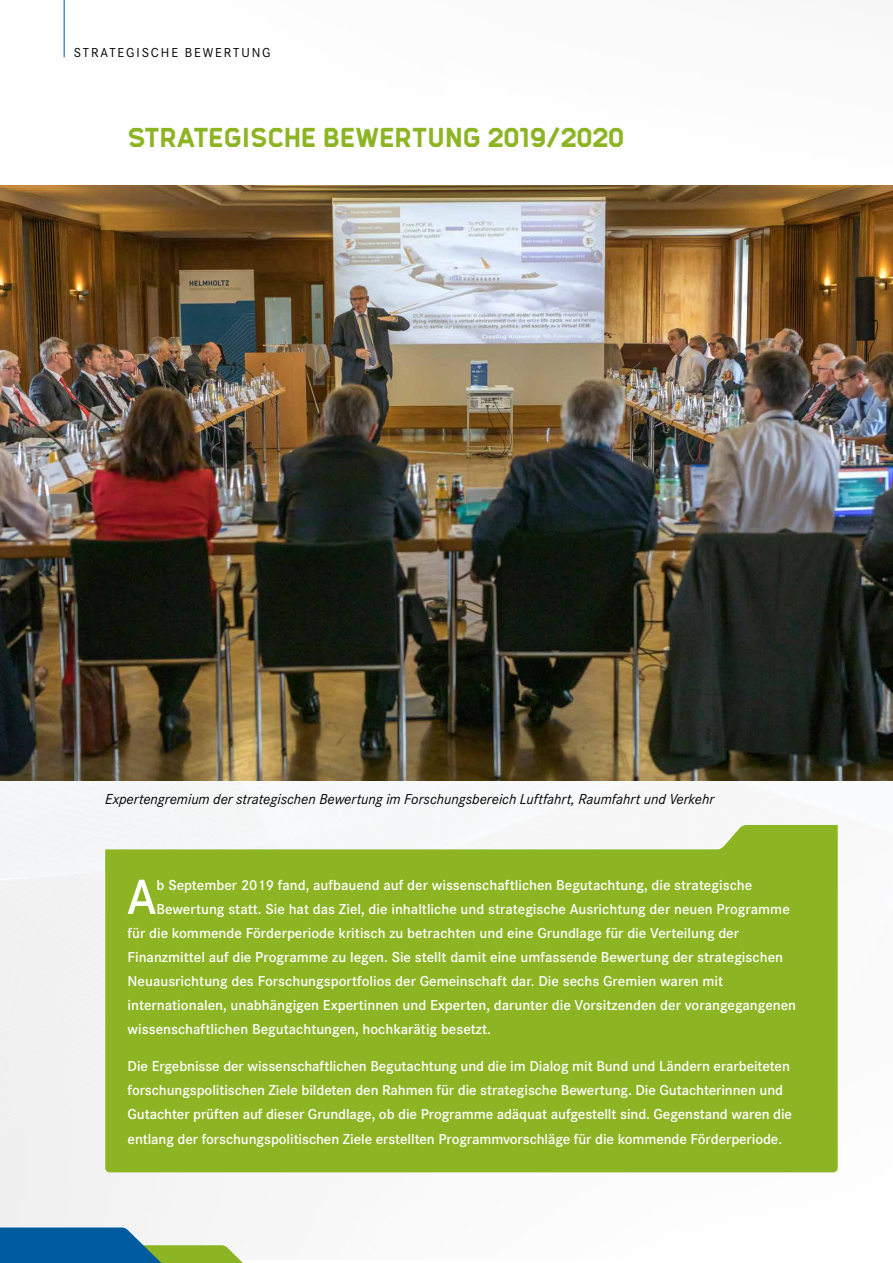
<style>
.page{position:relative;width:893px;height:1263px;background:#fff}
.page>*{position:absolute;margin:0;border:0;box-sizing:border-box;transform-origin:0 0}
.t1{font:600 51px "Corporate S";color:#fff}
.t2{font:700 27px "Hermann";color:#8cb423}
.t3{font:600 15px/24px "Corporate S";color:#fff}
.t4{font:italic 15px "Corporate S";color:#000}
.t5{font:13.5px "Corporate S";letter-spacing:.14em;color:#000}
</style>
<div class="page">
<div style="left:0;top:780px;width:421px;height:447px;background:#f3f3f3"></div>
<svg style="left:0;top:1227px;width:243px;height:36px"></svg>
<hr style="left:64px;top:0;width:1px;height:57px;background:#005aa0">
<div style="left:105px;top:825px;width:733px;height:347px;background:#8cb423"></div>
<img style="left:0;top:185px;width:893px;height:595px">
<p class="t5" style="left:74px;top:44px;width:198px">STRATEGISCHE BEWERTUNG</p>
<h2 class="t2" style="left:128px;top:122px;width:498px">STRATEGISCHE BEWERTUNG 2019/2020</h2>
<p class="t4" style="left:105px;top:790px;width:610px">Expertengremium der strategischen Bewertung im Forschungsbereich Luftfahrt, Raumfahrt und Verkehr</p>
<h1 class="t1" style="left:127px;top:862px;width:31px">A</h1>
<p class="t3" style="left:157px;top:872px;width:597px">b September 2019 fand, aufbauend auf der wissenschaftlichen Begutachtung, die strategische</p>
<p class="t3" style="left:157px;top:896px;width:635px">Bewertung statt. Sie hat das Ziel, die inhaltliche und strategische Ausrichtung der neuen Programme</p>
<p class="t3" style="left:128px;top:920px;width:613px">für die kommende Förderperiode kritisch zu betrachten und eine Grundlage für die Verteilung der</p>
<p class="t3" style="left:128px;top:944px;width:657px">Finanzmittel auf die Programme zu legen. Sie stellt damit eine umfassende Bewertung der strategischen</p>
<p class="t3" style="left:128px;top:968px;width:597px">Neuausrichtung des Forschungsportfolios der Gemeinschaft dar. Die sechs Gremien waren mit</p>
<p class="t3" style="left:128px;top:992px;width:670px">internationalen, unabhängigen Expertinnen und Experten, darunter die Vorsitzenden der vorangegangenen</p>
<p class="t3" style="left:128px;top:1016px;width:365px">wissenschaftlichen Begutachtungen, hochkarätig besetzt.</p>
<p class="t3" style="left:128px;top:1053px;width:666px">Die Ergebnisse der wissenschaftlichen Begutachtung und die im Dialog mit Bund und Ländern erarbeiteten forschungspolitischen Ziele bildeten den Rahmen für die strategische Bewertung. Die Gutachterinnen und<br>Gutachter prüften auf dieser Grundlage, ob die Programme adäquat aufgestellt sind. Gegenstand waren die</p>
<p class="t3" style="left:128px;top:1126px;width:656px">entlang der forschungspolitischen Ziele erstellten Programmvorschläge für die kommende Förderperiode.</p>
</div>
